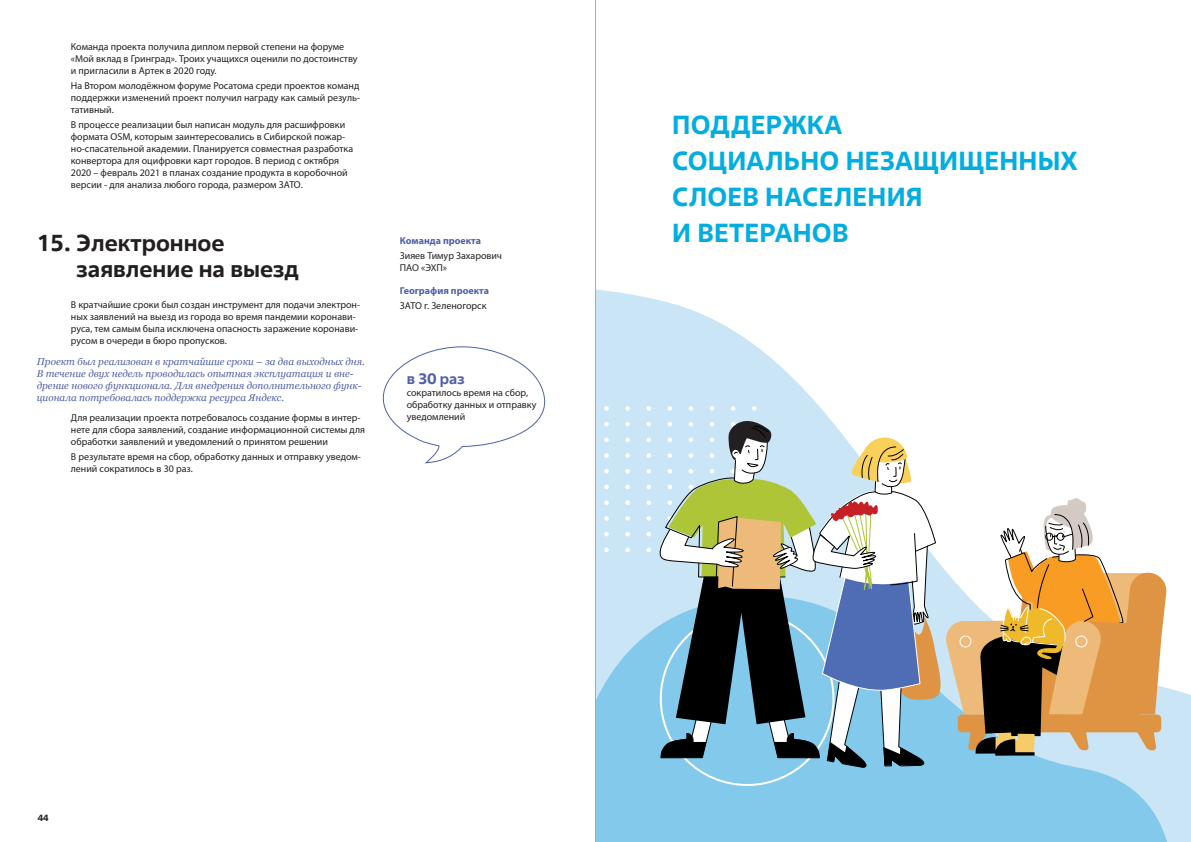
<style>
.page{position:relative;width:1191px;height:842px;background:#fff}
.page>*{position:absolute;margin:0;border:0;box-sizing:border-box;transform-origin:0 0}
.t1{font:700 26px/36px "Rosatom";letter-spacing:.01em;color:#03ade0}
.t2{font:700 23px/26px "Rosatom";color:#231f20}
.t3{font:700 15px "Rosatom";color:#5160a7}
.t4{font:10px/12px "Myriad Pro";color:#231f20}
.t5{font:italic 10px/12px "Georgia";color:#5160a7}
.t6{font:700 10px "Myriad Pro";color:#5160a7}
.t7{font:700 9px "Rosatom";color:#231f20}
</style>
<div class="page">
<svg style="left:596px;top:289px;width:571px;height:307px"></svg>
<svg style="left:596px;top:596px;width:595px;height:246px;background:#92cfed"></svg>
<svg style="left:752px;top:406px;width:4px;height:5px"></svg>
<svg style="left:731px;top:406px;width:4px;height:5px"></svg>
<svg style="left:709px;top:406px;width:5px;height:5px"></svg>
<svg style="left:688px;top:406px;width:5px;height:5px"></svg>
<svg style="left:667px;top:406px;width:5px;height:5px"></svg>
<svg style="left:646px;top:406px;width:5px;height:5px"></svg>
<svg style="left:625px;top:406px;width:5px;height:5px"></svg>
<svg style="left:604px;top:406px;width:5px;height:5px"></svg>
<svg style="left:646px;top:422px;width:5px;height:4px"></svg>
<svg style="left:625px;top:422px;width:5px;height:4px"></svg>
<svg style="left:604px;top:422px;width:5px;height:4px"></svg>
<svg style="left:646px;top:437px;width:5px;height:5px"></svg>
<svg style="left:625px;top:437px;width:5px;height:5px"></svg>
<svg style="left:604px;top:437px;width:5px;height:5px"></svg>
<svg style="left:646px;top:453px;width:5px;height:5px"></svg>
<svg style="left:625px;top:453px;width:5px;height:5px"></svg>
<svg style="left:604px;top:453px;width:5px;height:5px"></svg>
<svg style="left:646px;top:469px;width:5px;height:5px"></svg>
<svg style="left:625px;top:469px;width:5px;height:5px"></svg>
<svg style="left:604px;top:469px;width:5px;height:5px"></svg>
<svg style="left:646px;top:485px;width:5px;height:4px"></svg>
<svg style="left:625px;top:485px;width:5px;height:4px"></svg>
<svg style="left:604px;top:485px;width:5px;height:4px"></svg>
<svg style="left:646px;top:500px;width:5px;height:5px"></svg>
<svg style="left:625px;top:500px;width:5px;height:5px"></svg>
<svg style="left:604px;top:500px;width:5px;height:5px"></svg>
<svg style="left:646px;top:516px;width:5px;height:5px"></svg>
<svg style="left:625px;top:516px;width:5px;height:5px"></svg>
<svg style="left:604px;top:516px;width:5px;height:5px"></svg>
<svg style="left:646px;top:532px;width:5px;height:4px"></svg>
<svg style="left:625px;top:532px;width:5px;height:4px"></svg>
<svg style="left:604px;top:532px;width:5px;height:4px"></svg>
<svg style="left:646px;top:547px;width:5px;height:5px"></svg>
<svg style="left:625px;top:547px;width:5px;height:5px"></svg>
<svg style="left:604px;top:547px;width:5px;height:5px"></svg>
<svg style="left:382px;top:346px;width:164px;height:118px"></svg>
<svg style="left:660px;top:421px;width:506px;height:347px"></svg>
<hr style="left:595px;top:0;width:1px;height:842px;background:#a8a9ad">
<p class="t4" style="left:71px;top:41px;width:288px">Команда проекта получила диплом первой степени на форуме «Мой вклад в Гринград». Троих учащихся оценили по достоинству и пригласили в Артек в 2020 году.</p>
<p class="t4" style="left:71px;top:79px;width:291px;text-align:justify">На Втором молодёжном форуме Росатома среди проектов команд поддержки изменений проект получил награду как самый резуль&shy;тативный.</p>
<p class="t4" style="left:71px;top:118px;width:284px">В процессе реализации был написан модуль для расшифровки формата OSM, которым заинтересовались в Сибирской пожар&shy;но-спасательной академии. Планируется совместная разработка конвертора для оцифровки карт городов. В период с октября 2020 – февраль 2021 в планах создание продукта в коробочной версии - для анализа любого города, размером ЗАТО.</p>
<h2 class="t2" style="left:76px;top:229px;width:224px;text-indent:-39px">15. Электронное заявление на выезд</h2>
<p class="t4" style="left:71px;top:299px;width:291px">В кратчайшие сроки был создан инструмент для подачи электрон&shy;ных заявлений на выезд из города во время пандемии коронави&shy;руса, тем самым была исключена опасность заражение коронави&shy;русом в очереди в бюро пропусков.</p>
<p class="t5" style="left:37px;top:355px;width:329px">Проект был реализован в кратчайшие сроки – за два выходных дня.<br>В течение двух недель проводилась опытная эксплуатация и вне&shy;дрение нового функционала. Для внедрения дополнительного функ&shy;ционала потребовалась поддержка ресурса Яндекс.</p>
<p class="t4" style="left:71px;top:412px;width:296px">Для реализации проекта потребовалось создание формы в интер&shy;нете для сбора заявлений, создание информационной системы для обработки заявлений и уведомлений о принятом решении</p>
<p class="t4" style="left:71px;top:451px;width:292px">В результате время на сбор, обработку данных и отправку уведом&shy;лений сократилось в 30 раз.</p>
<p class="t6" style="left:400px;top:234px;width:83px">Команда проекта</p>
<p class="t4" style="left:400px;top:249px;width:104px">Зияев Тимур Захарович<br>ПАО «ЭХП»</p>
<p class="t6" style="left:400px;top:284px;width:91px">География проекта</p>
<p class="t4" style="left:400px;top:300px;width:88px">ЗАТО г. Зеленогорск</p>
<h3 class="t3" style="left:407px;top:369px;width:60px">в 30 раз</h3>
<p class="t4" style="left:407px;top:386px;width:131px">сократилось время на сбор, обработку данных и отправку уведомлений</p>
<p class="t7" style="left:38px;top:812px;width:12px">44</p>
<h1 class="t1" style="left:672px;top:106px;width:407px">ПОДДЕРЖКА<br>СОЦИАЛЬНО НЕЗАЩИЩЕННЫХ<br>СЛОЕВ НАСЕЛЕНИЯ<br>И ВЕТЕРАНОВ</h1>
</div>
